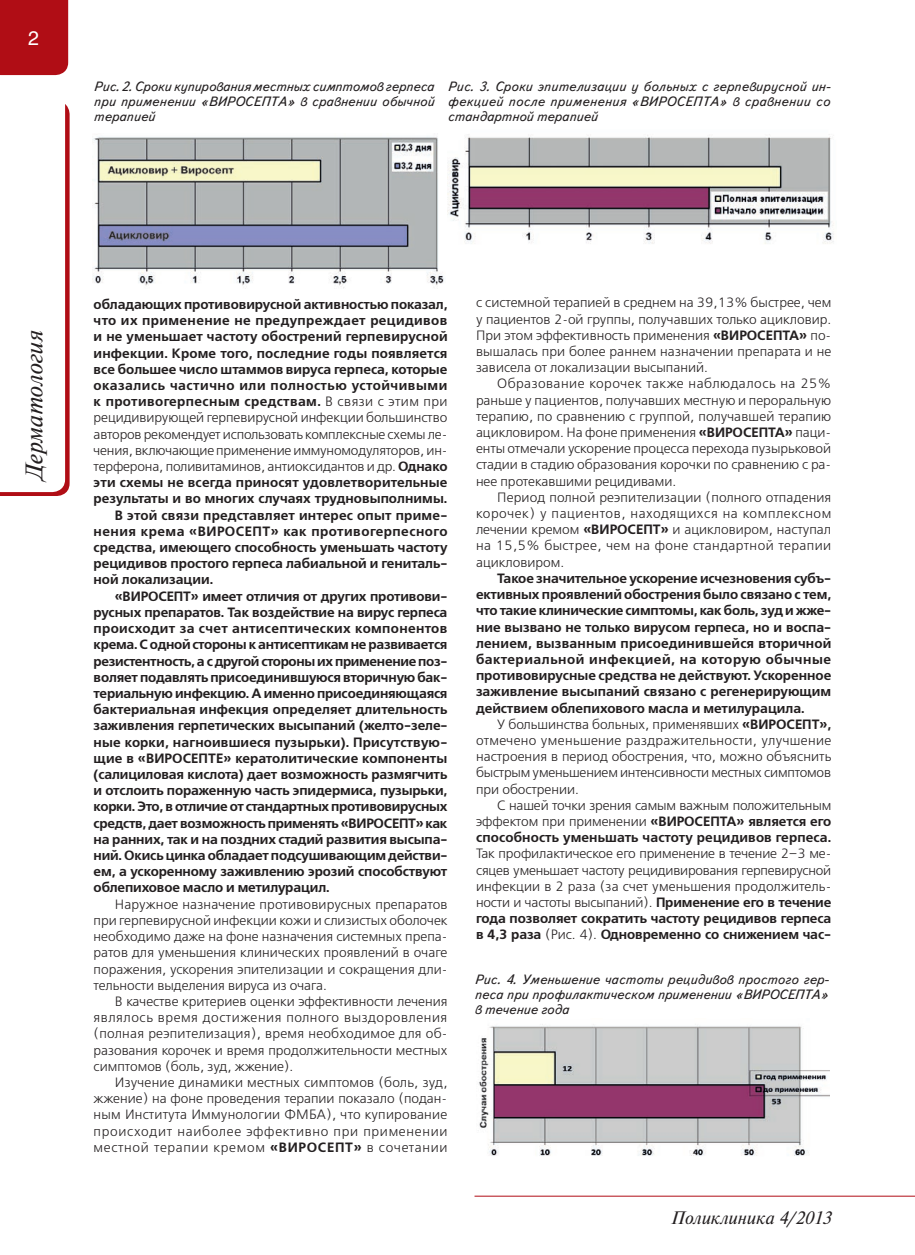
<style>
.page{position:relative;width:915px;height:1255px;background:#fff}
.page>*{position:absolute;margin:0;border:0;box-sizing:border-box;transform-origin:0 0}
.t1{font:italic 24px "Newton C";color:#231f20}
.t2{font:19.5px "Helios";color:#fff}
.t3{font:italic 18px "Newton C";color:#231f20}
.t4{font:13.5px/16.2px "Free Set C";letter-spacing:-.005em;color:#231f20;text-align:justify}
.t5{font:700 13.5px/16.2px "Free Set C";letter-spacing:-.005em;color:#231f20;text-align:justify}
.t6{font:italic 13.5px/15px "Text Book C";color:#231f20;text-align:justify}
.t7{font:700 13.5px "Free Set C";letter-spacing:.03em;color:#231f20}
.t8{font:700 13.5px "Free Set C";letter-spacing:-.025em;color:#231f20}
.t9{font:700 13.5px "Free Set C";letter-spacing:.025em;color:#231f20}
.t10{font:700 13.5px "Free Set C";letter-spacing:.04em;color:#231f20}
.t11{font:700 13.5px "Free Set C";letter-spacing:.035em;color:#231f20}
.t12{font:700 13.5px "Free Set C";letter-spacing:.015em;color:#231f20}
.s1{font-weight:400}
.s2{font-weight:700}
</style>
<div class="page">
<svg style="left:0;top:104px;width:70px;height:392px"></svg>
<div style="left:0;top:0;width:68px;height:75px;background:#b00d15"></div>
<hr style="left:474px;top:1195px;width:440px;height:1px;background:#b00d15">
<img style="left:92px;top:137px;width:352px;height:152px">
<img style="left:447px;top:134px;width:387px;height:110px">
<img style="left:479px;top:1024px;width:350px;height:132px">
<h2 class="t2" style="left:28px;top:27px;width:12px">2</h2>
<p class="t6" style="left:94px;top:79px;width:342px">Рис. 2. Сроки купирования местных симптомов герпеса при применении «ВИРОСЕПТА» в сравнении обычной терапией</p>
<p class="t6" style="left:447px;top:79px;width:384px">Рис. 3. Сроки эпителизации у больных с герпевирусной ин&shy;фекцией после применения «ВИРОСЕПТА» в сравнении со стандартной терапией</p>
<h1 class="t1" style="left:21px;top:480px;width:152px;rotate:-90deg">Дерматология</h1>
<p class="t5" style="left:94px;top:296px;width:355px">обладающих противовирусной активностью показал,</p>
<p class="t7" style="left:94px;top:312px;width:355px">что их применение не предупреждает рецидивов</p>
<p class="t5" style="left:94px;top:329px;width:355px">и не уменьшает частоту обострений герпевирусной</p>
<p class="t5" style="left:94px;top:345px;width:355px">инфекции. Кроме того, последние годы появляется</p>
<p class="t5" style="left:94px;top:361px;width:355px">все большее число штаммов вируса герпеса, которые</p>
<p class="t10" style="left:94px;top:377px;width:355px">оказались частично или полностью устойчивыми</p>
<p class="t7" style="left:94px;top:393px;width:355px">к противогерпесным средствам. <span class="s1">В связи с этим при</span></p>
<p class="t4" style="left:94px;top:410px;width:355px">рецидивирующей герпевирусной инфекции большинство</p>
<p class="t4" style="left:94px;top:426px;width:355px">авторов рекомендует использовать комплексные схемы ле-</p>
<p class="t4" style="left:94px;top:442px;width:355px">чения, включающие применение иммуномодуляторов, ин-</p>
<p class="t4" style="left:94px;top:458px;width:355px">терферона, поливитаминов, антиоксидантов и др. <span class="s2">Однако</span></p>
<p class="t5" style="left:94px;top:475px;width:355px">эти схемы не всегда приносят удовлетворительные</p>
<p class="t5" style="left:94px;top:491px;width:355px">результаты и во многих случаях трудновыполнимы.</p>
<p class="t12" style="left:115px;top:507px;width:334px">В этой связи представляет интерес опыт приме-</p>
<p class="t11" style="left:94px;top:523px;width:355px">нения крема «ВИРОСЕПТ» как противогерпесного</p>
<p class="t5" style="left:94px;top:539px;width:355px">средства, имеющего способность уменьшать частоту</p>
<p class="t5" style="left:94px;top:556px;width:355px">рецидивов простого герпеса лабиальной и гениталь-</p>
<p class="t5" style="left:94px;top:572px;width:121px">ной локализации.</p>
<p class="t5" style="left:115px;top:588px;width:334px">«ВИРОСЕПТ» имеет отличия от других противови-</p>
<p class="t5" style="left:94px;top:604px;width:355px">русных препаратов. Так воздействие на вирус герпеса</p>
<p class="t9" style="left:94px;top:620px;width:355px">происходит за счет антисептических компонентов</p>
<p class="t5" style="left:94px;top:637px;width:355px">крема. С одной стороны к антисептикам не развивается</p>
<p class="t8" style="left:94px;top:652px;width:355px">резистентность, а с другой стороны их применение поз-</p>
<p class="t5" style="left:94px;top:669px;width:355px">воляет подавлять присоединившуюся вторичную бак-</p>
<p class="t5" style="left:94px;top:685px;width:355px">териальную инфекцию. А именно присоединяющаяся</p>
<p class="t5" style="left:94px;top:701px;width:355px">бактериальная инфекция определяет длительность</p>
<p class="t5" style="left:94px;top:718px;width:355px">заживления герпетических высыпаний (желто-зеле-</p>
<p class="t5" style="left:94px;top:734px;width:355px">ные корки, нагноившиеся пузырьки). Присутствую-</p>
<p class="t5" style="left:94px;top:750px;width:355px">щие в «ВИРОСЕПТЕ» кератолитические компоненты</p>
<p class="t5" style="left:94px;top:766px;width:355px">(салициловая кислота) дает возможность размягчить</p>
<p class="t5" style="left:94px;top:782px;width:355px">и отслоить пораженную часть эпидермиса, пузырьки,</p>
<p class="t5" style="left:94px;top:799px;width:355px">корки. Это, в отличие от стандартных противовирусных</p>
<p class="t5" style="left:94px;top:815px;width:355px">средств, дает возможность применять «ВИРОСЕПТ» как</p>
<p class="t5" style="left:94px;top:831px;width:355px">на ранних, так и на поздних стадий развития высыпа-</p>
<p class="t5" style="left:94px;top:847px;width:355px">ний. Окись цинка обладает подсушивающим действи-</p>
<p class="t5" style="left:94px;top:863px;width:355px">ем, а ускоренному заживлению эрозий способствуют</p>
<p class="t5" style="left:94px;top:880px;width:237px">облепиховое масло и метилурацил.</p>
<p class="t4" style="left:94px;top:896px;width:355px;text-indent:21px">Наружное назначение противовирусных препаратов при герпевирусной инфекции кожи и слизистых оболочек необходимо даже на фоне назначения системных препа&shy;ратов для уменьшения клинических проявлений в очаге поражения, ускорения эпителизации и сокращения дли&shy;тельности выделения вируса из очага.</p>
<p class="t4" style="left:94px;top:993px;width:355px;text-indent:21px">В качестве критериев оценки эффективности лечения являлось время достижения полного выздоровления (полная реэпителизация), время необходимое для об&shy;разования корочек и время продолжительности местных симптомов (боль, зуд, жжение).</p>
<p class="t4" style="left:94px;top:1074px;width:355px;text-indent:21px">Изучение динамики местных симптомов (боль, зуд, жжение) на фоне проведения терапии показало (подан&shy;ным Института Иммунологии ФМБА), что купирование происходит наиболее эффективно при применении местной терапии кремом <span class="s2">«ВИРОСЕПТ»</span> в сочетании</p>
<p class="t4" style="left:476px;top:295px;width:356px">с системной терапией в среднем на 39,13% быстрее, чем у пациентов 2-ой группы, получавших только ацикловир.<br>При этом эффективность применения <span class="s2">«ВИРОСЕПТА»</span> по&shy;вышалась при более раннем назначении препарата и не зависела от локализации высыпаний.</p>
<p class="t4" style="left:476px;top:376px;width:356px;text-indent:21px">Образование корочек также наблюдалось на 25% раньше у пациентов, получавших местную и пероральную терапию, по сравнению с группой, получавшей терапию ацикловиром. На фоне применения <span class="s2">«ВИРОСЕПТА»</span> паци&shy;енты отмечали ускорение процесса перехода пузырьковой стадии в стадию образования корочки по сравнению с ра&shy;нее протекавшими рецидивами.</p>
<p class="t4" style="left:476px;top:489px;width:357px;text-indent:21px">Период полной реэпителизации (полного отпадения корочек) у пациентов, находящихся на комплексном лечении кремом <span class="s2">«ВИРОСЕПТ»</span> и ацикловиром, наступал на 15,5% быстрее, чем на фоне стандартной терапии ацикловиром.</p>
<p class="t5" style="left:476px;top:570px;width:357px;text-indent:21px">Такое значительное ускорение исчезновения субъ&shy;ективных проявлений обострения было связано с тем, что такие клинические симптомы, как боль, зуд и жже&shy;ние вызвано не только вирусом герпеса, но и воспа&shy;лением, вызванным присоединившейся вторичной бактериальной инфекцией, на которую обычные противовирусные средства не действуют. Ускоренное заживление высыпаний связано с регенерирующим действием облепихового масла и метилурацила.</p>
<p class="t4" style="left:476px;top:716px;width:357px;text-indent:21px">У большинства больных, применявших <span class="s2">«ВИРОСЕПТ», </span>отмечено уменьшение раздражительности, улучшение настроения в период обострения, что, можно объяснить быстрым уменьшением интенсивности местных симптомов при обострении.</p>
<p class="t5" style="left:476px;top:797px;width:357px;text-indent:21px"><span class="s1">С нашей точки зрения самым важным положительным эффектом при применении</span> «ВИРОСЕПТА» является его способность уменьшать частоту рецидивов герпеса.</p>
<p class="t4" style="left:476px;top:845px;width:357px">Так профилактическое его применение в течение 2–3 ме&shy;сяцев уменьшает частоту рецидивирования герпевирусной инфекции в 2 раза (за счет уменьшения продолжитель&shy;ности и частоты высыпаний). <span class="s2">Применение его в течение года позволяет сократить частоту рецидивов герпеса в 4,3 раза</span> (Рис. 4). <span class="s2">Одновременно со снижением час-</span></p>
<p class="t6" style="left:474px;top:971px;width:356px">Рис. 4. Уменьшение частоты рецидивов простого гер&shy;песа при профилактическом применении «ВИРОСЕПТА» в течение года</p>
<h3 class="t3" style="left:670px;top:1207px;width:162px">Поликлиника 4/2013</h3>
</div>
